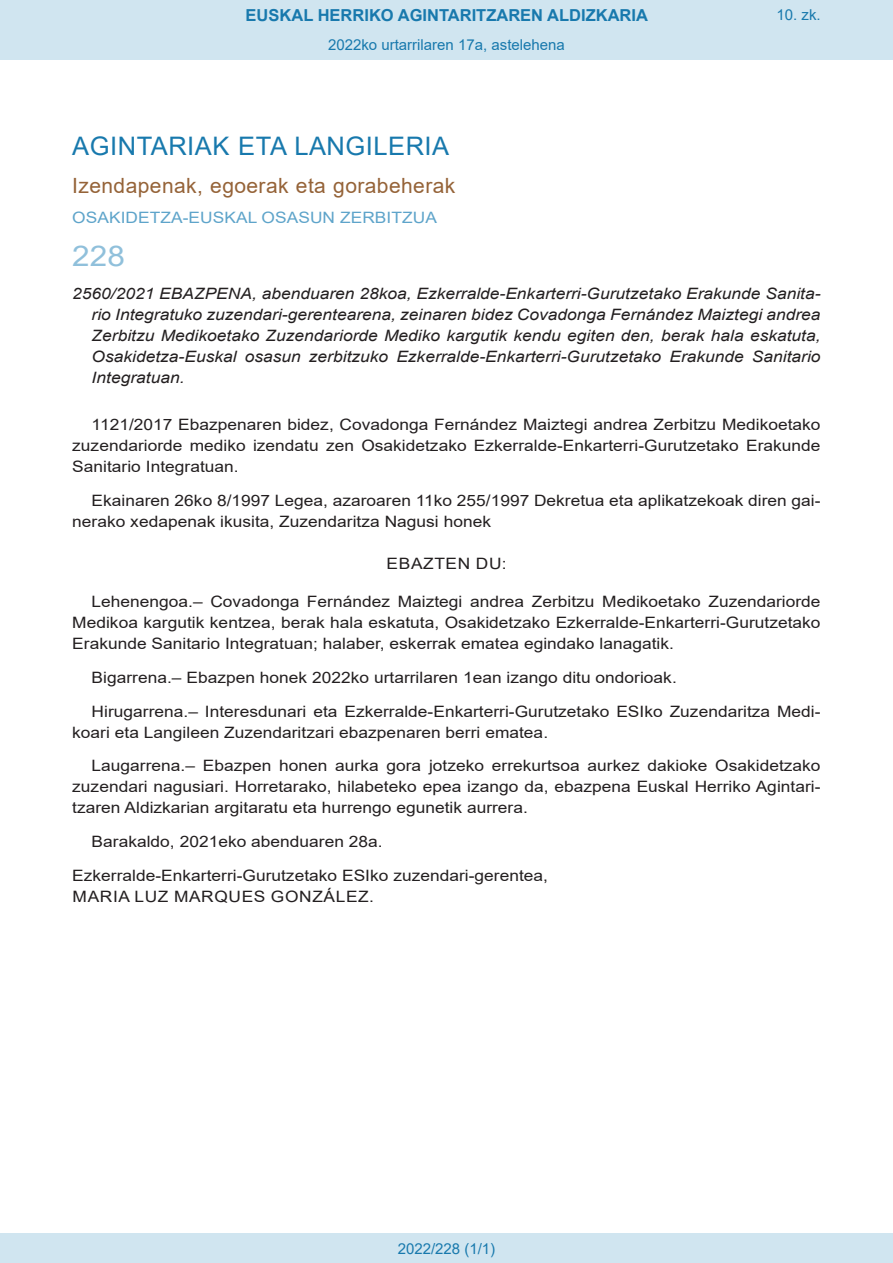
<style>
.page{position:relative;width:893px;height:1263px;background:#fff}
.page>*{position:absolute;margin:0;border:0;box-sizing:border-box;transform-origin:0 0}
.BOPVOrden{font:28.5px "Arial";color:#90c0db;scale:1.11 1}
.BOPVSeccion{font:25.5px "Arial";letter-spacing:.02em;color:#1879ad}
.BOPVSubseccion{font:21px "Arial";letter-spacing:.02em;color:#956338}
.t1{font:700 16.5px "Arial";color:#1879ad}
.BOPVDetalle{font:15.6px/21px "Arial";color:#231f20;text-align:justify;scale:1.11 1}
.BOPVTitulo{font:italic 15.6px/21px "Arial";color:#231f20;text-align:justify;scale:1.11 1}
.BOPVFirmaPuesto{font:15.6px "Arial";color:#231f20;scale:1.11 1}
.BOPVOrganismo{font:15.6px "Arial";letter-spacing:.005em;color:#5ea4ca;scale:1.11 1}
.BOPVFirmaLugFec{font:15.6px "Arial";color:#231f20;scale:1.11 1}
.BOPVFirmaNombre{font:15.6px "Arial";letter-spacing:.035em;color:#231f20;scale:1.11 1}
.BOPVClave{font:15.6px "Arial";letter-spacing:.035em;color:#231f20;scale:1.11 1}
.Paginacion_Centro{font:15px "Arial";color:#1879ad}
</style>
<div class="page">
<div style="left:0;top:0;width:893px;height:60px;background:#d0e5f0"></div>
<div style="left:0;top:1233px;width:893px;height:30px;background:#d0e5f0"></div>
<p class="t1" style="left:246px;top:3px;width:404px">EUSKAL HERRIKO AGINTARITZAREN ALDIZKARIA</p>
<p class="Paginacion_Centro" style="left:328px;top:35px;width:238px">2022ko urtarrilaren 17a, astelehena</p>
<p class="Paginacion_Centro" style="left:776px;top:5px;width:46px">10. zk.</p>
<p class="BOPVSeccion" style="left:72px;top:128px;width:378px">AGINTARIAK ETA LANGILERIA</p>
<p class="BOPVSubseccion" style="left:72px;top:171px;width:385px">Izendapenak, egoerak eta gorabeherak</p>
<p class="BOPVOrganismo" style="left:72px;top:207px;width:330px">OSAKIDETZA-EUSKAL OSASUN ZERBITZUA</p>
<p class="BOPVOrden" style="left:72px;top:236px;width:49px">228</p>
<p class="BOPVTitulo" style="left:92px;top:284px;width:658px;text-indent:-19px">2560/2021 EBAZPENA, abenduaren 28koa, Ezkerralde-Enkarterri-Gurutzetako Erakunde Sanita&shy;rio Integratuko zuzendari-gerentearena, zeinaren bidez Covadonga Fernández Maiztegi andrea Zerbitzu Medikoetako Zuzendariorde Mediko kargutik kendu egiten den, berak hala eskatuta, Osakidetza-Euskal osasun zerbitzuko Ezkerralde-Enkarterri-Gurutzetako Erakunde Sanitario Integratuan.</p>
<p class="BOPVDetalle" style="left:72px;top:414px;width:676px;text-indent:19px">1121/2017 Ebazpenaren bidez, Covadonga Fernández Maiztegi andrea Zerbitzu Medikoetako zuzendariorde mediko izendatu zen Osakidetzako Ezkerralde-Enkarterri-Gurutzetako Erakunde Sanitario Integratuan.</p>
<p class="BOPVDetalle" style="left:72px;top:490px;width:676px;text-indent:19px">Ekainaren 26ko 8/1997 Legea, azaroaren 11ko 255/1997 Dekretua eta aplikatzekoak diren gai&shy;nerako xedapenak ikusita, Zuzendaritza Nagusi honek</p>
<p class="BOPVClave" style="left:387px;top:553px;width:110px">EBAZTEN DU:</p>
<p class="BOPVDetalle" style="left:72px;top:591px;width:676px;text-indent:19px">Lehenengoa.– Covadonga Fernández Maiztegi andrea Zerbitzu Medikoetako Zuzendariorde Medikoa kargutik kentzea, berak hala eskatuta, Osakidetzako Ezkerralde-Enkarterri-Gurutzetako Erakunde Sanitario Integratuan; halaber, eskerrak ematea egindako lanagatik.</p>
<p class="BOPVDetalle" style="left:92px;top:667px;width:529px">Bigarrena.– Ebazpen honek 2022ko urtarrilaren 1ean izango ditu ondorioak.</p>
<p class="BOPVDetalle" style="left:72px;top:700px;width:676px;text-indent:19px">Hirugarrena.– Interesdunari eta Ezkerralde-Enkarterri-Gurutzetako ESIko Zuzendaritza Medi&shy;koari eta Langileen Zuzendaritzari ebazpenaren berri ematea.</p>
<p class="BOPVDetalle" style="left:72px;top:755px;width:676px;text-indent:19px">Laugarrena.– Ebazpen honen aurka gora jotzeko errekurtsoa aurkez dakioke Osakidetzako zuzendari nagusiari. Horretarako, hilabeteko epea izango da, ebazpena Euskal Herriko Agintari&shy;tzaren Aldizkarian argitaratu eta hurrengo egunetik aurrera.</p>
<p class="BOPVFirmaLugFec" style="left:92px;top:831px;width:264px">Barakaldo, 2021eko abenduaren 28a.</p>
<p class="BOPVFirmaPuesto" style="left:72px;top:864px;width:430px">Ezkerralde-Enkarterri-Gurutzetako ESIko zuzendari-gerentea,</p>
<p class="BOPVFirmaNombre" style="left:73px;top:885px;width:273px">MARIA LUZ MARQUES GONZÁLEZ.</p>
<p class="Paginacion_Centro" style="left:398px;top:1238px;width:99px">2022/228 (1/1)</p>
</div>
